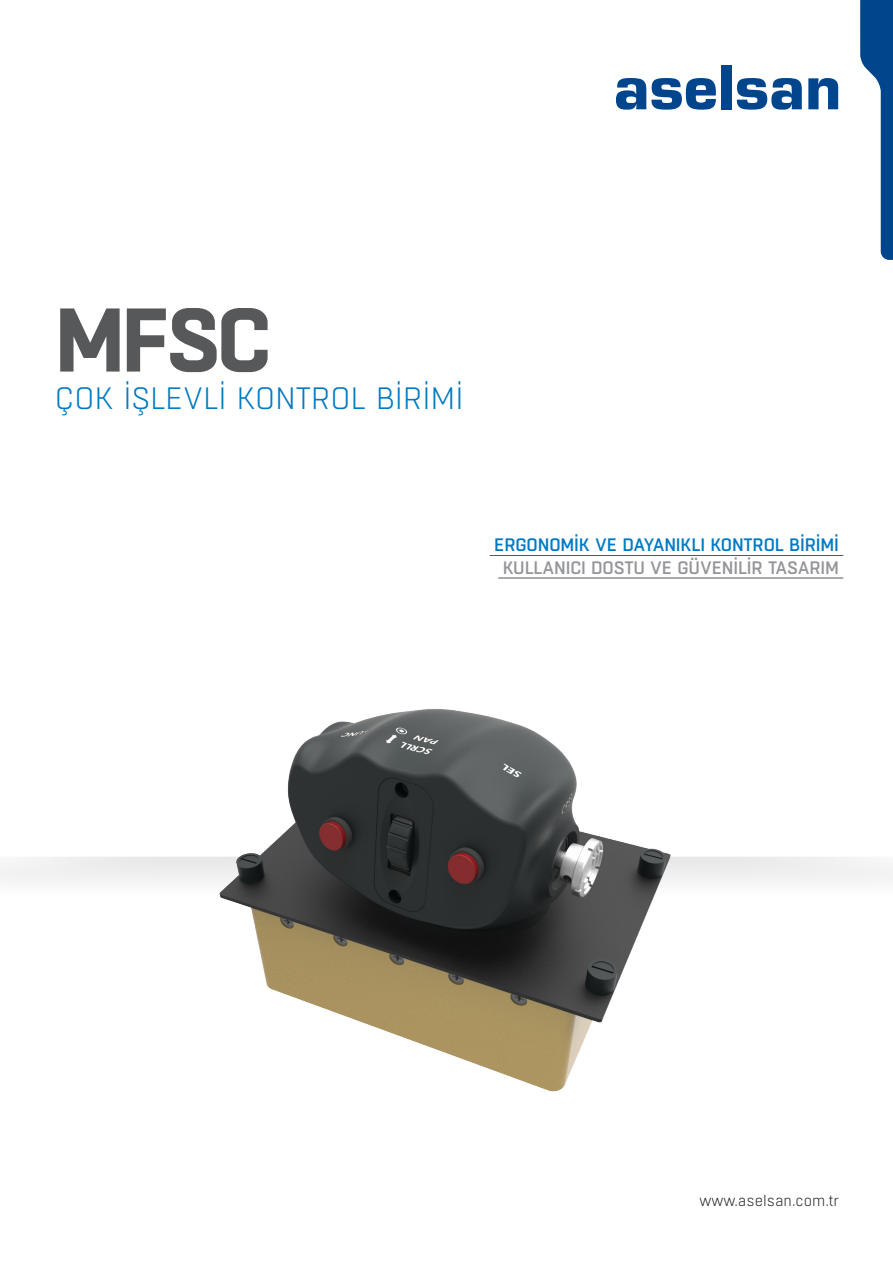
<style>
.page{position:relative;width:893px;height:1263px;background:#fff}
.page>*{position:absolute;margin:0;border:0;box-sizing:border-box;transform-origin:0 0}
.t1{font:700 90px "Boxed";color:#57585a}
.t2{font:300 30.9px "Boxed";letter-spacing:-.005em;color:#007ac2}
.t3{font:500 18px "Boxed";letter-spacing:-.01em;color:#007ac2}
.t4{font:500 18px "Boxed";letter-spacing:-.01em;color:#939598}
.t5{font:300 15px "Boxed";color:#231f20}
</style>
<div class="page">
<svg style="left:616px;top:78px;width:100px;height:32px"></svg>
<div style="left:721px;top:65px;width:10px;height:44px;background:#01468c"></div>
<svg style="left:737px;top:78px;width:65px;height:32px"></svg>
<svg style="left:808px;top:78px;width:30px;height:31px"></svg>
<svg style="left:860px;top:0;width:33px;height:260px"></svg>
<img style="left:185px;top:708px;width:523px;height:384px">
<hr style="left:490px;top:555px;width:353px;height:1px;background:#57585a">
<hr style="left:498px;top:578px;width:345px;height:1px;background:#57585a">
<p class="t1" style="left:55px;top:280px;width:219px">MFSC</p>
<p class="t2" style="left:55px;top:379px;width:410px">ÇOK İŞLEVLİ KONTROL BİRİMİ</p>
<p class="t3" style="left:494px;top:534px;width:346px">ERGONOMİK VE DAYANIKLI KONTROL BİRİMİ</p>
<p class="t4" style="left:503px;top:556px;width:338px">KULLANICI DOSTU VE GÜVENİLİR TASARIM</p>
<p class="t5" style="left:700px;top:1191px;width:141px">www.aselsan.com.tr</p>
</div>
